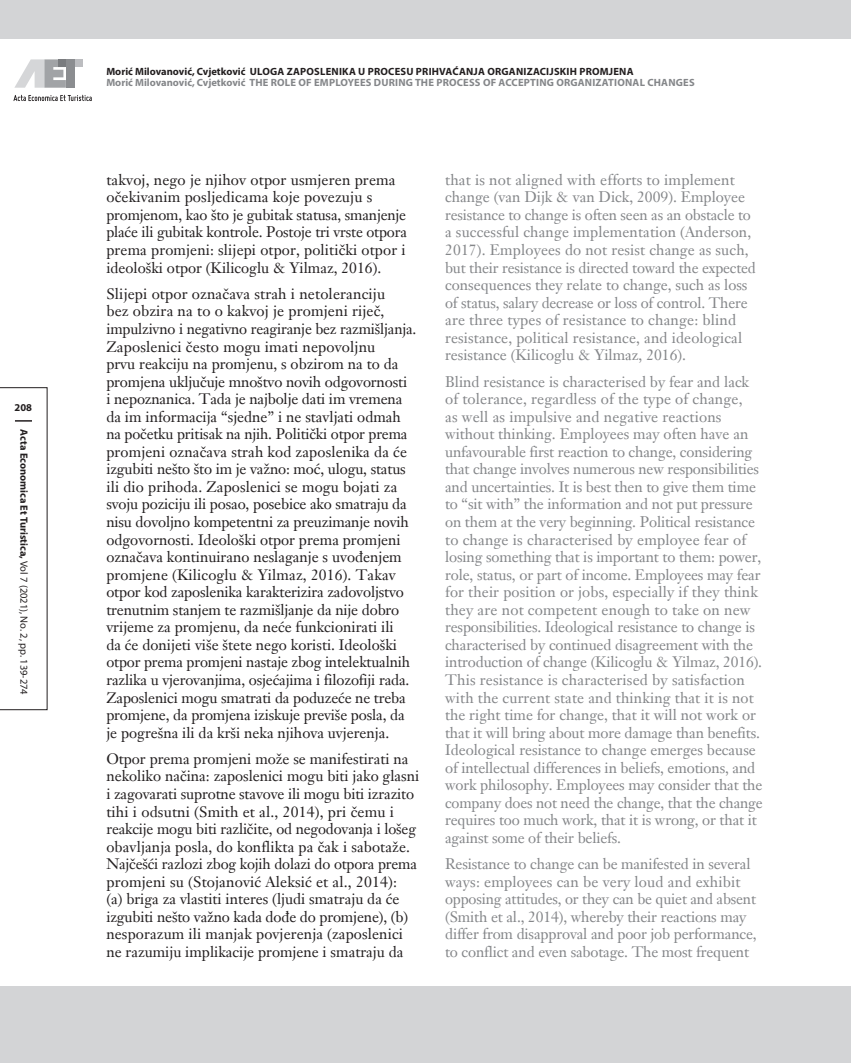
<style>
.page{position:relative;width:851px;height:1063px;background:#fff}
.page>*{position:absolute;margin:0;border:0;box-sizing:border-box;transform-origin:0 0}
.t1{font:15px/17.5px "Janson HR";letter-spacing:-.01em;color:#848689}
.t2{font:15px/17.5px "Janson HR";color:#231f20}
.t3{font:700 10.5px "Myriad Pro";letter-spacing:.02em;color:#848689}
.t4{font:700 10.5px "Myriad Pro";letter-spacing:.02em;color:#231f20}
.t5{font:10.5px "Myriad Pro";color:#231f20}
.s1{font-weight:700}
</style>
<div class="page">
<div style="left:0;top:0;width:850px;height:38px;background:#d3d4d6"></div>
<div style="left:0;top:986px;width:850px;height:77px;background:#d3d4d6"></div>
<svg style="left:0;top:387px;width:47px;height:323px"></svg>
<svg style="left:14px;top:59px;width:52px;height:29px"></svg>
<div style="left:66px;top:59px;width:9px;height:29px;background:#8b8d90"></div>
<div style="left:58px;top:59px;width:8px;height:8px;background:#7a7c7f"></div>
<div style="left:75px;top:59px;width:7px;height:8px;background:#bcbdc0"></div>
<svg style="left:14px;top:95px;width:78px;height:6px"></svg>
<p class="t4" style="left:15px;top:401px;width:19px">208</p>
<p class="t5" style="left:31px;top:429px;width:267px;rotate:90deg"><span class="s1">Acta Economica Et Turistica,</span> Vol 7 (2021), No. 2, pp. 139-274</p>
<p class="t4" style="left:106px;top:64px;width:528px">Morić Milovanović, Cvjetković ULOGA ZAPOSLENIKA U PROCESU PRIHVAĆANJA ORGANIZACIJSKIH PROMJENA</p>
<p class="t3" style="left:106px;top:76px;width:589px">Morić Milovanović, Cvjetković THE ROLE OF EMPLOYEES DURING THE PROCESS OF ACCEPTING ORGANIZATIONAL CHANGES</p>
<p class="t2" style="left:106px;top:171px;width:302px">takvoj, nego je njihov otpor usmjeren prema očekivanim posljedicama koje povezuju s promjenom, kao što je gubitak statusa, smanjenje plaće ili gubitak kontrole. Postoje tri vrste otpora prema promjeni: slijepi otpor, politički otpor i ideološki otpor (Kilicoglu &amp; Yilmaz, 2016).</p>
<p class="t2" style="left:106px;top:285px;width:311px">Slijepi otpor označava strah i netoleranciju<br>bez obzira na to o kakvoj je promjeni riječ, impulzivno i negativno reagiranje bez razmišljanja.<br>Zaposlenici često mogu imati nepovoljnu<br>prvu reakciju na promjenu, s obzirom na to da promjena uključuje mnoštvo novih odgovornosti<br>i nepoznanica. Tada je najbolje dati im vremena da im informacija “sjedne” i ne stavljati odmah na početku pritisak na njih. Politički otpor prema promjeni označava strah kod zaposlenika da će izgubiti nešto što im je važno: moć, ulogu, status ili dio prihoda. Zaposlenici se mogu bojati za svoju poziciju ili posao, posebice ako smatraju da nisu dovoljno kompetentni za preuzimanje novih odgovornosti. Ideološki otpor prema promjeni označava kontinuirano neslaganje s uvođenjem promjene (Kilicoglu &amp; Yilmaz, 2016). Takav otpor kod zaposlenika karakterizira zadovoljstvo trenutnim stanjem te razmišljanje da nije dobro vrijeme za promjenu, da neće funkcionirati ili<br>da će donijeti više štete nego koristi. Ideološki otpor prema promjeni nastaje zbog intelektualnih razlika u vjerovanjima, osjećajima i filozofiji rada.<br>Zaposlenici mogu smatrati da poduzeće ne treba promjene, da promjena iziskuje previše posla, da</p>
<p class="t2" style="left:106px;top:724px;width:284px">je pogrešna ili da krši neka njihova uvjerenja.</p>
<p class="t2" style="left:106px;top:750px;width:314px">Otpor prema promjeni može se manifestirati na nekoliko načina: zaposlenici mogu biti jako glasni i zagovarati suprotne stavove ili mogu biti izrazito tihi i odsutni (Smith et al., 2014), pri čemu i reakcije mogu biti različite, od negodovanja i lošeg obavljanja posla, do konflikta pa čak i sabotaže.<br>Najčešći razlozi zbog kojih dolazi do otpora prema promjeni su (Stojanović Aleksić et al., 2014):<br>(a) briga za vlastiti interes (ljudi smatraju da će izgubiti nešto važno kada dođe do promjene), (b) nesporazum ili manjak povjerenja (zaposlenici ne razumiju implikacije promjene i smatraju da</p>
<p class="t1" style="left:445px;top:171px;width:312px">that is not aligned with efforts to implement change (van Dijk &amp; van Dick, 2009). Employee resistance to change is often seen as an obstacle to a successful change implementation (Anderson, 2017). Employees do not resist change as such, but their resistance is directed toward the expected consequences they relate to change, such as loss of status, salary decrease or loss of control. There are three types of resistance to change: blind resistance, political resistance, and ideological resistance (Kilicoglu &amp; Yilmaz, 2016).</p>
<p class="t1" style="left:445px;top:373px;width:319px">Blind resistance is characterised by fear and lack of tolerance, regardless of the type of change,<br>as well as impulsive and negative reactions without thinking. Employees may often have an unfavourable first reaction to change, considering that change involves numerous new responsibilities and uncertainties. It is best then to give them time to “sit with” the information and not put pressure on them at the very beginning. Political resistance to change is characterised by employee fear of losing something that is important to them: power, role, status, or part of income. Employees may fear for their position or jobs, especially if they think they are not competent enough to take on new responsibilities. Ideological resistance to change is characterised by continued disagreement with the introduction of change (Kilicoglu &amp; Yilmaz, 2016).<br>This resistance is characterised by satisfaction with the current state and thinking that it is not the right time for change, that it will not work or that it will bring about more damage than benefits.<br>Ideological resistance to change emerges because of intellectual differences in beliefs, emotions, and work philosophy. Employees may consider that the company does not need the change, that the change requires too much work, that it is wrong, or that it against some of their beliefs.</p>
<p class="t1" style="left:445px;top:855px;width:313px">Resistance to change can be manifested in several ways: employees can be very loud and exhibit opposing attitudes, or they can be quiet and absent (Smith et al., 2014), whereby their reactions may differ from disapproval and poor job performance, to conflict and even sabotage. The most frequent</p>
</div>
